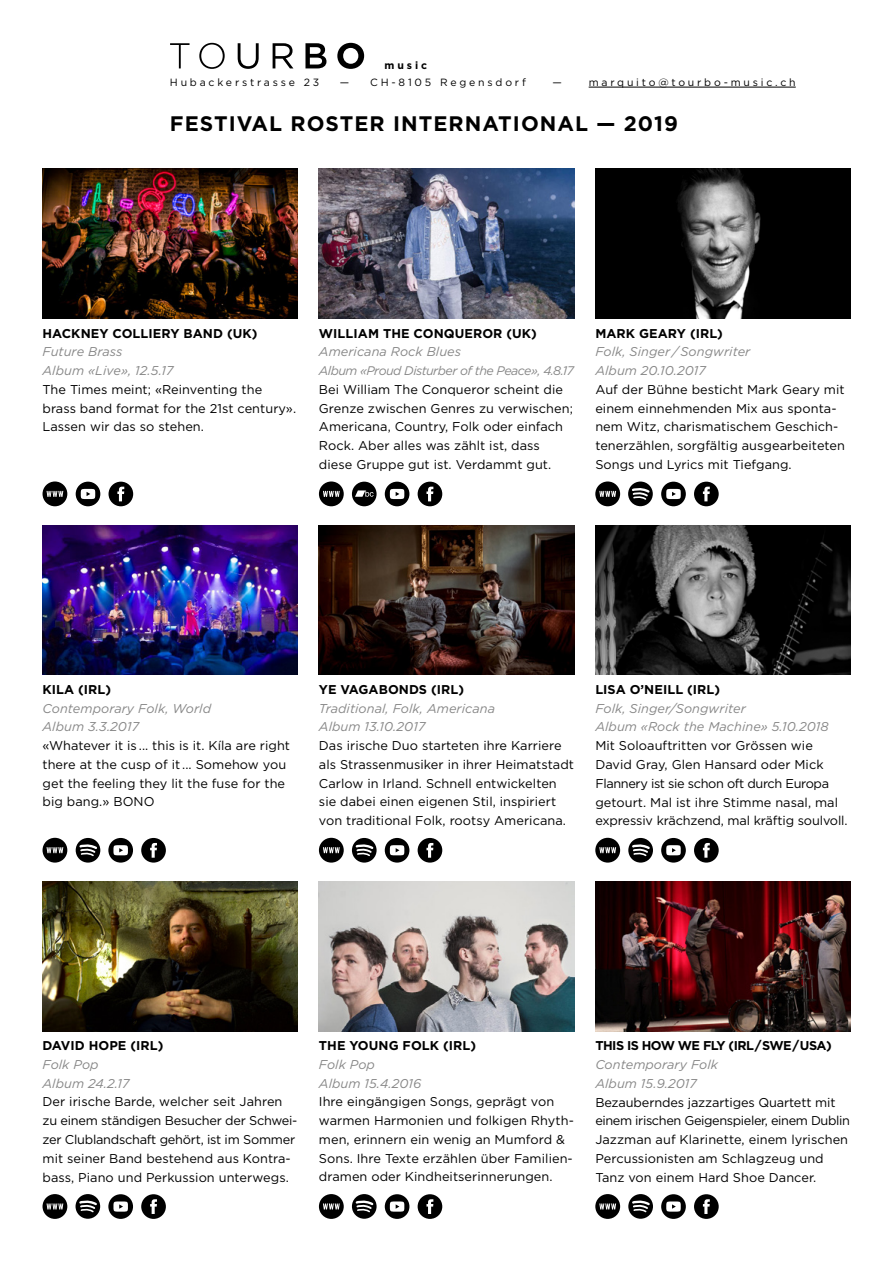
<style>
.page{position:relative;width:893px;height:1263px;background:#fff}
.page>*{position:absolute;margin:0;border:0;box-sizing:border-box;transform-origin:0 0}
.t1{font:700 21px "Gotham";letter-spacing:.05em;color:#000}
.t2{font:12.75px/18.8px "Gotham";letter-spacing:.005em;color:#000}
.t3{font:italic 12.75px/18.8px "Gotham";letter-spacing:.005em;color:#878787}
.t4{font:700 12.75px "Gotham";letter-spacing:.005em;color:#000}
.t5{font:700 12.75px "Gotham";letter-spacing:-.04em;color:#000}
.t6{font:italic 12.45px "Gotham";letter-spacing:-.04em;color:#878787}
.t7{font:10.5px "Gotham";letter-spacing:.27em;color:#000}
.t8{font:700 10.5px "Gotham";letter-spacing:.275em;color:#000}
</style>
<div class="page">
<hr style="left:589px;top:87px;width:207px;height:1px;background:#000">
<svg style="left:170px;top:43px;width:20px;height:25px"></svg>
<svg style="left:199px;top:43px;width:26px;height:26px"></svg>
<svg style="left:238px;top:43px;width:21px;height:26px"></svg>
<svg style="left:273px;top:43px;width:20px;height:25px"></svg>
<svg style="left:305px;top:43px;width:21px;height:25px"></svg>
<svg style="left:337px;top:43px;width:27px;height:26px"></svg>
<svg style="left:352px;top:482px;width:25px;height:24px"></svg>
<svg style="left:76px;top:838px;width:24px;height:25px"></svg>
<svg style="left:352px;top:838px;width:25px;height:25px"></svg>
<svg style="left:628px;top:838px;width:25px;height:25px"></svg>
<svg style="left:76px;top:1194px;width:24px;height:25px"></svg>
<svg style="left:352px;top:1194px;width:25px;height:25px"></svg>
<svg style="left:628px;top:1194px;width:25px;height:25px"></svg>
<svg style="left:628px;top:481px;width:25px;height:25px"></svg>
<img style="left:43px;top:169px;width:255px;height:150px">
<img style="left:43px;top:525px;width:255px;height:150px">
<img style="left:43px;top:881px;width:255px;height:150px">
<img style="left:319px;top:169px;width:255px;height:150px">
<img style="left:319px;top:525px;width:255px;height:150px">
<img style="left:319px;top:881px;width:255px;height:150px">
<img style="left:595px;top:169px;width:255px;height:150px">
<img style="left:595px;top:525px;width:255px;height:150px">
<img style="left:595px;top:881px;width:255px;height:150px">
<svg style="left:76px;top:482px;width:24px;height:24px"></svg>
<svg style="left:108px;top:838px;width:25px;height:25px"></svg>
<svg style="left:108px;top:1194px;width:25px;height:25px"></svg>
<svg style="left:385px;top:482px;width:24px;height:24px"></svg>
<svg style="left:385px;top:838px;width:24px;height:25px"></svg>
<svg style="left:385px;top:1194px;width:24px;height:25px"></svg>
<svg style="left:661px;top:482px;width:25px;height:24px"></svg>
<svg style="left:661px;top:838px;width:25px;height:25px"></svg>
<svg style="left:661px;top:1194px;width:25px;height:25px"></svg>
<svg style="left:109px;top:482px;width:24px;height:24px"></svg>
<svg style="left:141px;top:838px;width:25px;height:25px"></svg>
<svg style="left:141px;top:1194px;width:25px;height:25px"></svg>
<svg style="left:418px;top:482px;width:24px;height:24px"></svg>
<svg style="left:418px;top:838px;width:24px;height:25px"></svg>
<svg style="left:418px;top:1194px;width:24px;height:25px"></svg>
<svg style="left:694px;top:482px;width:25px;height:24px"></svg>
<svg style="left:694px;top:838px;width:25px;height:25px"></svg>
<svg style="left:694px;top:1194px;width:25px;height:25px"></svg>
<svg style="left:43px;top:481px;width:24px;height:25px"></svg>
<svg style="left:43px;top:838px;width:24px;height:24px"></svg>
<svg style="left:43px;top:1194px;width:24px;height:25px"></svg>
<svg style="left:319px;top:481px;width:25px;height:25px"></svg>
<svg style="left:319px;top:838px;width:25px;height:24px"></svg>
<svg style="left:319px;top:1194px;width:25px;height:25px"></svg>
<svg style="left:595px;top:481px;width:25px;height:25px"></svg>
<svg style="left:595px;top:838px;width:25px;height:24px"></svg>
<svg style="left:595px;top:1194px;width:25px;height:25px"></svg>
<p class="t8" style="left:385px;top:58px;width:44px">music</p>
<p class="t7" style="left:170px;top:75px;width:151px">Hubackerstrasse 23</p>
<p class="t7" style="left:340px;top:75px;width:187px">— CH-8105 Regensdorf</p>
<p class="t7" style="left:553px;top:75px;width:11px">—</p>
<p class="t7" style="left:589px;top:75px;width:209px">marquito@tourbo-music.ch</p>
<h1 class="t1" style="left:170px;top:110px;width:510px">FESTIVAL ROSTER INTERNATIONAL — 2019</h1>
<p class="t4" style="left:43px;top:325px;width:216px">HACKNEY COLLIERY BAND (UK)</p>
<p class="t3" style="left:43px;top:342px;width:132px">Future Brass<br>Album «Live», 12.5.17</p>
<p class="t2" style="left:43px;top:380px;width:255px">The Times meint; «Reinventing the brass band format for the 21st century».<br>Lassen wir das so stehen.</p>
<p class="t4" style="left:319px;top:325px;width:220px">WILLIAM THE CONQUEROR (UK)</p>
<p class="t3" style="left:319px;top:342px;width:144px">Americana Rock Blues</p>
<p class="t6" style="left:319px;top:363px;width:257px">Album «Proud Disturber of the Peace», 4.8.17</p>
<p class="t2" style="left:319px;top:380px;width:256px">Bei William The Conqueror scheint die Grenze zwischen Genres zu verwischen; Americana, Country, Folk oder einfach Rock. Aber alles was zählt ist, dass diese Gruppe gut ist. Verdammt gut.</p>
<p class="t4" style="left:595px;top:325px;width:129px">MARK GEARY (IRL)</p>
<p class="t3" style="left:595px;top:342px;width:157px">Folk, Singer / Songwriter<br>Album 20.10.2017</p>
<p class="t2" style="left:595px;top:380px;width:251px">Auf der Bühne besticht Mark Geary mit einem einnehmenden Mix aus sponta&shy;nem Witz, charismatischem Geschich&shy;tenerzählen, sorgfältig ausgearbeiteten Songs und Lyrics mit Tiefgang.</p>
<p class="t4" style="left:43px;top:681px;width:70px">KILA (IRL)</p>
<p class="t3" style="left:43px;top:698px;width:170px">Contemporary Folk, World<br>Album 3.3.2017</p>
<p class="t2" style="left:43px;top:736px;width:249px">«Whatever it is ... this is it. Kíla are right there at the cusp of it ... Somehow you get the feeling they lit the fuse for the big bang.» BONO</p>
<p class="t4" style="left:319px;top:681px;width:147px">YE VAGABONDS (IRL)</p>
<p class="t3" style="left:319px;top:698px;width:178px">Traditional, Folk, Americana<br>Album 13.10.2017</p>
<p class="t2" style="left:319px;top:736px;width:257px">Das irische Duo starteten ihre Karriere als Strassenmusiker in ihrer Heimatstadt Carlow in Irland. Schnell entwickelten sie dabei einen eigenen Stil, inspiriert von traditional Folk, rootsy Americana.</p>
<p class="t4" style="left:595px;top:681px;width:126px">LISA O’NEILL (IRL)</p>
<p class="t3" style="left:595px;top:698px;width:235px">Folk, Singer/Songwriter<br>Album «Rock the Machine» 5.10.2018</p>
<p class="t2" style="left:595px;top:736px;width:254px">Mit Soloauftritten vor Grössen wie David Gray, Glen Hansard oder Mick Flannery ist sie schon oft durch Europa getourt. Mal ist ihre Stimme nasal, mal expressiv krächzend, mal kräftig soulvoll.</p>
<p class="t4" style="left:43px;top:1037px;width:122px">DAVID HOPE (IRL)</p>
<p class="t3" style="left:43px;top:1055px;width:89px">Folk Pop<br>Album 24.2.17</p>
<p class="t2" style="left:43px;top:1092px;width:256px">Der irische Barde, welcher seit Jahren zu einem ständigen Besucher der Schwei&shy;zer Clublandschaft gehört, ist im Sommer mit seiner Band bestehend aus Kontra&shy;bass, Piano und Perkussion unterwegs.</p>
<p class="t4" style="left:319px;top:1037px;width:159px">THE YOUNG FOLK (IRL)</p>
<p class="t3" style="left:319px;top:1055px;width:104px">Folk Pop<br>Album 15.4.2016</p>
<p class="t2" style="left:319px;top:1092px;width:256px">Ihre eingängigen Songs, geprägt von warmen Harmonien und folkigen Rhyth&shy;men, erinnern ein wenig an Mumford &amp; Sons. Ihre Texte erzählen über Familien&shy;dramen oder Kindheitserinnerungen.</p>
<p class="t5" style="left:595px;top:1037px;width:238px">THIS IS HOW WE FLY (IRL / SWE / USA)</p>
<p class="t3" style="left:595px;top:1055px;width:124px">Contemporary Folk<br>Album 15.9.2017</p>
<p class="t2" style="left:595px;top:1092px;width:256px">Bezauberndes jazzartiges Quartett mit einem irischen Geigenspieler, einem Dublin Jazzman auf Klarinette, einem lyrischen Percussionisten am Schlagzeug und Tanz von einem Hard Shoe Dancer.</p>
</div>
